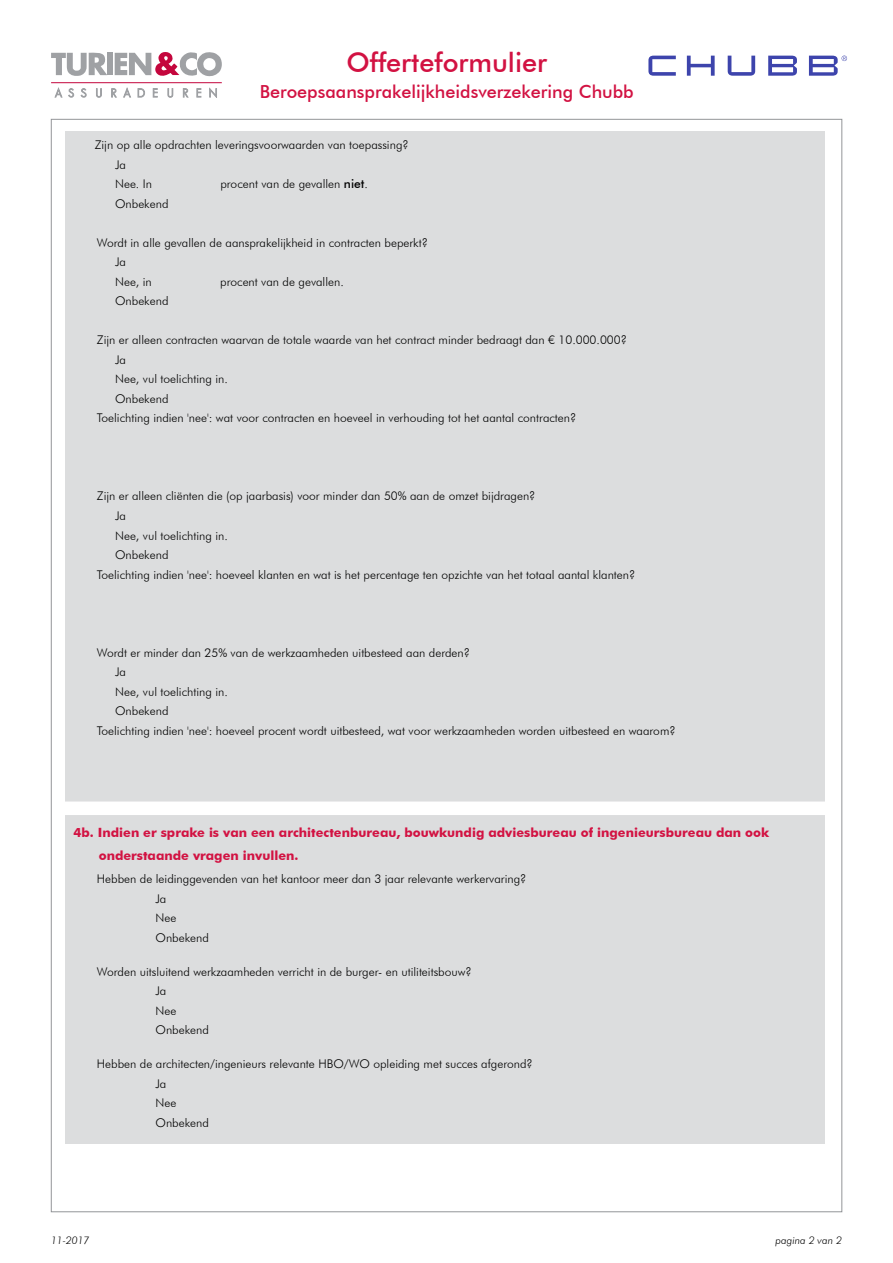
<style>
.page{position:relative;width:893px;height:1263px;background:#fff}
.page>*{position:absolute;margin:0;border:0;box-sizing:border-box;transform-origin:0 0}
.t1{font:500 27px "Futura BT";color:#d21242}
.t2{font:500 18px "Futura BT";color:#d21242}
.t3{font:700 12.75px/22.2px "Futura BT";color:#d21242}
.t4{font:300 12px/19.5px "Futura BT";color:#000}
.t5{font:italic 300 10.5px "Futura BT";color:#000}
.s1{font-weight:500}
</style>
<div class="page">
<div style="left:65px;top:132px;width:760px;height:1012px;background:#dcddde"></div>
<div style="left:107px;top:53px;width:5px;height:22px;background:#9fa1a4"></div>
<svg style="left:115px;top:52px;width:107px;height:25px"></svg>
<svg style="left:51px;top:52px;width:56px;height:24px"></svg>
<svg style="left:55px;top:88px;width:7px;height:9px"></svg>
<svg style="left:68px;top:88px;width:6px;height:9px"></svg>
<svg style="left:81px;top:88px;width:5px;height:9px"></svg>
<svg style="left:96px;top:88px;width:6px;height:10px"></svg>
<svg style="left:111px;top:88px;width:6px;height:9px"></svg>
<svg style="left:123px;top:88px;width:8px;height:9px"></svg>
<svg style="left:138px;top:88px;width:7px;height:9px"></svg>
<svg style="left:153px;top:88px;width:5px;height:9px"></svg>
<svg style="left:168px;top:88px;width:5px;height:10px"></svg>
<svg style="left:183px;top:88px;width:5px;height:9px"></svg>
<svg style="left:197px;top:88px;width:4px;height:9px"></svg>
<svg style="left:209px;top:88px;width:8px;height:10px"></svg>
<hr style="left:51px;top:82px;width:171px;height:1px;background:#c4063d">
<svg style="left:648px;top:56px;width:199px;height:20px"></svg>
<div style="left:52px;top:801px;width:782px;height:14px;background:#fff"></div>
<h1 class="t1" style="left:346px;top:46px;width:202px">Offerteformulier</h1>
<h2 class="t2" style="left:260px;top:81px;width:376px">Beroepsaansprakelijkheidsverzekering Chubb</h2>
<p class="t4" style="left:115px;top:135px;width:295px;text-indent:-20px">Zijn op alle opdrachten leveringsvoorwaarden van toepassing?<br>Ja<br>Nee. In</p>
<p class="t4" style="left:220px;top:174px;width:149px">procent van de gevallen <span class="s1">niet</span>.</p>
<p class="t4" style="left:115px;top:194px;width:55px">Onbekend</p>
<p class="t4" style="left:115px;top:233px;width:314px;text-indent:-18px">Wordt in alle gevallen de aansprakelijkheid in contracten beperkt?<br>Ja<br>Nee, in</p>
<p class="t4" style="left:220px;top:272px;width:125px">procent van de gevallen.</p>
<p class="t4" style="left:115px;top:291px;width:55px">Onbekend</p>
<p class="t4" style="left:97px;top:330px;width:531px">Zijn er alleen contracten waarvan de totale waarde van het contract minder bedraagt dan € 10.000.000?</p>
<p class="t4" style="left:115px;top:350px;width:12px">Ja</p>
<p class="t4" style="left:115px;top:369px;width:114px">Nee, vul toelichting in.</p>
<p class="t4" style="left:115px;top:389px;width:55px">Onbekend</p>
<p class="t4" style="left:97px;top:408px;width:481px">Toelichting indien 'nee': wat voor contracten en hoeveel in verhouding tot het aantal contracten?</p>
<p class="t4" style="left:97px;top:486px;width:440px">Zijn er alleen cliënten die (op jaarbasis) voor minder dan 50% aan de omzet bijdragen?</p>
<p class="t4" style="left:115px;top:506px;width:12px">Ja</p>
<p class="t4" style="left:115px;top:525px;width:114px">Nee, vul toelichting in.</p>
<p class="t4" style="left:115px;top:545px;width:55px">Onbekend</p>
<p class="t4" style="left:97px;top:564px;width:540px">Toelichting indien 'nee': hoeveel klanten en wat is het percentage ten opzichte van het totaal aantal klanten?</p>
<p class="t4" style="left:97px;top:642px;width:375px">Wordt er minder dan 25% van de werkzaamheden uitbesteed aan derden?</p>
<p class="t4" style="left:115px;top:662px;width:12px">Ja</p>
<p class="t4" style="left:115px;top:681px;width:114px">Nee, vul toelichting in.</p>
<p class="t4" style="left:115px;top:701px;width:55px">Onbekend</p>
<p class="t4" style="left:97px;top:720px;width:580px">Toelichting indien 'nee': hoeveel procent wordt uitbesteed, wat voor werkzaamheden worden uitbesteed en waarom?</p>
<p class="t3" style="left:99px;top:821px;width:672px;text-indent:-25px">4b. Indien er sprake is van een architectenbureau, bouwkundig adviesbureau of ingenieursbureau dan ook onderstaande vragen invullen.</p>
<p class="t4" style="left:156px;top:869px;width:372px;text-indent:-59px">Hebben de leidinggevenden van het kantoor meer dan 3 jaar relevante werkervaring?<br>Ja<br>Nee<br>Onbekend</p>
<p class="t4" style="left:156px;top:961px;width:318px;text-indent:-59px">Worden uitsluitend werkzaamheden verricht in de burger- en utiliteitsbouw?<br>Ja<br>Nee<br>Onbekend</p>
<p class="t4" style="left:156px;top:1054px;width:379px;text-indent:-59px">Hebben de architecten/ingenieurs relevante HBO/WO opleiding met succes afgerond?<br>Ja<br>Nee<br>Onbekend</p>
<p class="t5" style="left:51px;top:1234px;width:40px">11-2017</p>
<p class="t5" style="left:775px;top:1234px;width:68px">pagina 2 van 2</p>
</div>
